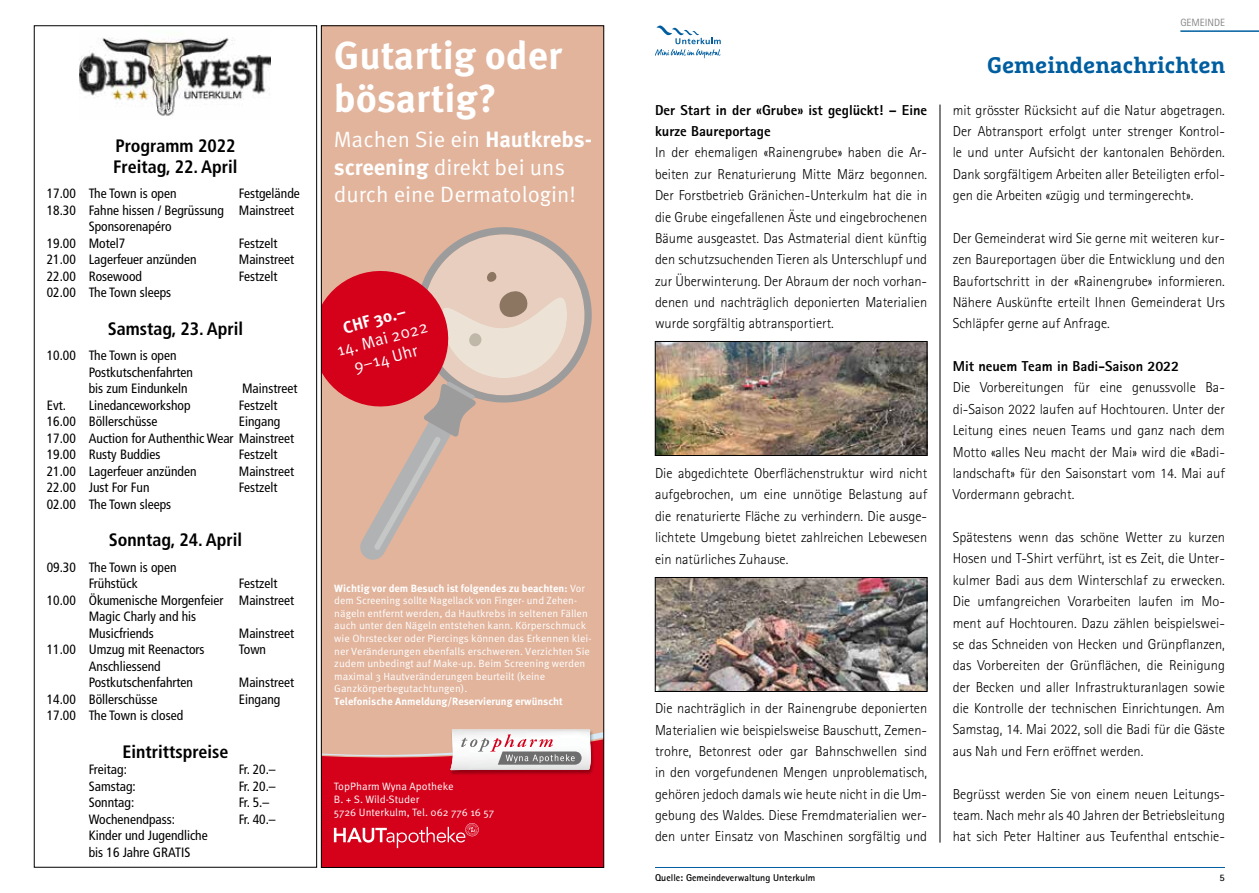
<style>
.page{position:relative;width:1259px;height:893px;background:#fff}
.page>*{position:absolute;margin:0;border:0;box-sizing:border-box;transform-origin:0 0}
.t1{font:700 39.15px "Meta Pro";color:#fff}
.t2{font:700 22.5px "Marselis Slab Pro";color:#005ea0}
.t3{font:22.2px/27.5px "Meta Pro Norm";color:#fff}
.t4{font:700 condensed 18px/21px "Frutiger LT Std";color:#000}
.t5{font:16.8px/20.1px "Meta Pro Norm";color:#fff;text-align:center}
.t6{font:700 16.8px "Meta Pro";color:#fff}
.t7{font:300 14.4px/21.3px "Rotis Sans Serif Std";color:#000;text-align:justify}
.t8{font:800 14.4px/21.3px "Rotis Sans Serif Std";color:#000}
.t9{font:condensed 13.5px/16.5px "Frutiger LT Std";color:#000}
.t10{font:10.65px/12.8px "Meta Pro Norm";color:#fff}
.t11{font:10.5px/12.6px "Meta Pro Norm";color:#fff}
.t12{font:700 10.5px "Meta Pro";color:#fff}
.t13{font:10.5px "Rotis Sans Serif Std";color:#868786}
.t14{font:700 9.9px "Rotis Sans Serif Std";color:#000}
.s1{font-family:"Meta Pro";font-weight:700}
.s2{font-family:"Meta Pro Norm";font-weight:400}
</style>
<div class="page">
<hr style="left:1180px;top:30px;width:79px;height:2px;background:#005ea0">
<hr style="left:655px;top:867px;width:570px;height:1px;background:#005ea0">
<svg style="left:655px;top:26px;width:66px;height:32px"></svg>
<hr style="left:939px;top:105px;width:1px;height:738px;background:#000">
<div style="left:321px;top:26px;width:283px;height:784px;background:#e2b49c"></div>
<svg style="left:323px;top:227px;width:269px;height:333px"></svg>
<svg style="left:323px;top:729px;width:282px;height:139px;background:#d53445"></svg>
<img style="left:79px;top:37px;width:191px;height:79px">
<img style="left:657px;top:343px;width:268px;height:111px">
<div style="left:655px;top:341px;width:272px;height:115px;border:1px solid #000"></div>
<img style="left:657px;top:579px;width:268px;height:111px">
<div style="left:655px;top:577px;width:272px;height:115px;border:1px solid #000"></div>
<p class="t4" style="left:113px;top:135px;width:126px">Programm 2022<br>Freitag, 22. April</p>
<p class="t9" style="left:47px;top:185px;width:131px">17.00 The Town is open</p>
<p class="t9" style="left:239px;top:185px;width:62px">Festgelände</p>
<p class="t9" style="left:47px;top:202px;width:249px">18.30 Fahne hissen / Begrüssung Mainstreet</p>
<p class="t9" style="left:89px;top:218px;width:84px">Sponsorenapéro</p>
<p class="t9" style="left:47px;top:235px;width:80px">19.00 Motel7</p>
<p class="t9" style="left:239px;top:235px;width:40px">Festzelt</p>
<p class="t9" style="left:47px;top:251px;width:151px">21.00 Lagerfeuer anzünden</p>
<p class="t9" style="left:239px;top:251px;width:57px">Mainstreet</p>
<p class="t9" style="left:47px;top:268px;width:97px">22.00 Rosewood</p>
<p class="t9" style="left:239px;top:268px;width:40px">Festzelt</p>
<p class="t9" style="left:47px;top:284px;width:126px">02.00 The Town sleeps</p>
<p class="t4" style="left:108px;top:318px;width:137px">Samstag, 23. April</p>
<p class="t9" style="left:89px;top:347px;width:106px;text-indent:-42px">10.00 The Town is open<br>Postkutschenfahrten bis zum Eindunkeln</p>
<p class="t9" style="left:242px;top:380px;width:57px">Mainstreet</p>
<p class="t9" style="left:47px;top:397px;width:21px">Evt.</p>
<p class="t9" style="left:89px;top:397px;width:103px">Linedanceworkshop</p>
<p class="t9" style="left:239px;top:397px;width:40px">Festzelt</p>
<p class="t9" style="left:47px;top:413px;width:112px">16.00 Böllerschüsse</p>
<p class="t9" style="left:47px;top:413px;width:249px;text-indent:192px">Eingang<br>17.00 Auction for Authenthic Wear Mainstreet<br>19.00 Rusty Buddies</p>
<p class="t9" style="left:239px;top:446px;width:40px">Festzelt</p>
<p class="t9" style="left:47px;top:463px;width:151px">21.00 Lagerfeuer anzünden</p>
<p class="t9" style="left:239px;top:463px;width:57px">Mainstreet</p>
<p class="t9" style="left:47px;top:479px;width:104px">22.00 Just For Fun</p>
<p class="t9" style="left:239px;top:479px;width:40px">Festzelt</p>
<p class="t9" style="left:47px;top:496px;width:126px">02.00 The Town sleeps</p>
<p class="t4" style="left:109px;top:529px;width:135px">Sonntag, 24. April</p>
<p class="t9" style="left:47px;top:559px;width:131px;text-align:center">09.30 The Town is open<br>Frühstück</p>
<p class="t9" style="left:239px;top:575px;width:40px">Festzelt</p>
<p class="t9" style="left:47px;top:592px;width:249px">10.00 Ökumenische Morgenfeier Mainstreet</p>
<p class="t9" style="left:89px;top:608px;width:109px">Magic Charly and his</p>
<p class="t9" style="left:89px;top:625px;width:66px">Musicfriends</p>
<p class="t9" style="left:239px;top:625px;width:57px">Mainstreet</p>
<p class="t9" style="left:47px;top:641px;width:159px">11.00 Umzug mit Reenactors</p>
<p class="t9" style="left:239px;top:641px;width:29px">Town</p>
<p class="t9" style="left:89px;top:658px;width:106px">Anschliessend<br>Postkutschenfahrten</p>
<p class="t9" style="left:239px;top:674px;width:57px">Mainstreet</p>
<p class="t9" style="left:47px;top:691px;width:112px">14.00 Böllerschüsse</p>
<p class="t9" style="left:239px;top:691px;width:43px">Eingang</p>
<p class="t9" style="left:47px;top:707px;width:138px">17.00 The Town is closed</p>
<p class="t4" style="left:122px;top:741px;width:108px">Eintrittspreise</p>
<p class="t9" style="left:89px;top:761px;width:40px">Freitag:</p>
<p class="t9" style="left:239px;top:761px;width:38px">Fr. 20.–</p>
<p class="t9" style="left:89px;top:778px;width:48px">Samstag:</p>
<p class="t9" style="left:239px;top:778px;width:38px">Fr. 20.–</p>
<p class="t9" style="left:89px;top:794px;width:47px">Sonntag:</p>
<p class="t9" style="left:239px;top:794px;width:32px">Fr. 5.–</p>
<p class="t9" style="left:89px;top:811px;width:88px">Wochenendpass:</p>
<p class="t9" style="left:239px;top:811px;width:38px">Fr. 40.–</p>
<p class="t9" style="left:89px;top:827px;width:120px">Kinder und Jugendliche bis 16 Jahre GRATIS</p>
<h1 class="t1" style="left:334px;top:25px;width:230px">Gutartig oder</h1>
<h1 class="t1" style="left:334px;top:68px;width:164px">bösartig?</h1>
<h3 class="t3" style="left:334px;top:124px;width:260px">Machen Sie ein <span class="s1">Hautkrebs&shy;screening</span> direkt bei uns durch eine Dermatologin!</h3>
<p class="t6" style="left:340px;top:315px;width:66px;rotate:-15deg">CHF 30.–</p>
<p class="t5" style="left:334px;top:340px;width:95px;rotate:-15deg">14. Mai 2022<br>9–14 Uhr</p>
<p class="t12" style="left:334px;top:580px;width:252px">Wichtig vor dem Besuch ist folgendes zu beachten: <span class="s2">Vor</span></p>
<p class="t11" style="left:334px;top:594px;width:259px">dem Screening sollte Nagellack von Finger- und Zehen&shy;nägeln entfernt werden, da Hautkrebs in seltenen Fällen auch unter den Nägeln entstehen kann. Körperschmuck wie Ohrstecker oder Piercings können das Erkennen klei&shy;ner Veränderungen ebenfalls erschweren. Verzichten Sie zudem unbedingt auf Make-up. Beim Screening werden maximal 3 Hautveränderungen beurteilt (keine Ganzkörperbegutachtungen).</p>
<p class="t12" style="left:334px;top:693px;width:230px">Telefonische Anmeldung/Reservierung erwünscht</p>
<p class="t10" style="left:334px;top:779px;width:162px">TopPharm Wyna Apotheke<br>B. + S. Wild-Studer<br>5726 Unterkulm, Tel. 062 776 16 57</p>
<p class="t13" style="left:1180px;top:16px;width:46px">GEMEINDE</p>
<p class="t8" style="left:655px;top:99px;width:274px">Der Start in der «Grube» ist geglückt! – Eine kurze Baureportage</p>
<p class="t7" style="left:655px;top:142px;width:274px">In der ehemaligen «Rainengrube» haben die Ar&shy;beiten zur Renaturierung Mitte März begonnen.<br>Der Forstbetrieb Gränichen-Unterkulm hat die in die Grube eingefallenen Äste und eingebrochenen Bäume ausgeastet. Das Astmaterial dient künftig den schutzsuchenden Tieren als Unterschlupf und zur Überwinterung. Der Abraum der noch vorhan&shy;denen und nachträglich deponierten Materialien wurde sorgfältig abtransportiert.</p>
<p class="t7" style="left:655px;top:463px;width:274px">Die abgedichtete Oberflächenstruktur wird nicht aufgebrochen, um eine unnötige Belastung auf die renaturierte Fläche zu verhindern. Die ausge&shy;lichtete Umgebung bietet zahlreichen Lebewesen ein natürliches Zuhause.</p>
<p class="t7" style="left:655px;top:698px;width:274px">Die nachträglich in der Rainengrube deponierten Materialien wie beispielsweise Bauschutt, Zemen&shy;trohre, Betonrest oder gar Bahnschwellen sind in den vorgefundenen Mengen unproblematisch, gehören jedoch damals wie heute nicht in die Um&shy;gebung des Waldes. Diese Fremdmaterialien wer&shy;den unter Einsatz von Maschinen sorgfältig und</p>
<h2 class="t2" style="left:987px;top:51px;width:240px">Gemeindenachrichten</h2>
<p class="t7" style="left:952px;top:99px;width:274px">mit grösster Rücksicht auf die Natur abgetragen.<br>Der Abtransport erfolgt unter strenger Kontrol&shy;le und unter Aufsicht der kantonalen Behörden.<br>Dank sorgfältigem Arbeiten aller Beteiligten erfol&shy;gen die Arbeiten «zügig und termingerecht».</p>
<p class="t7" style="left:952px;top:228px;width:274px">Der Gemeinderat wird Sie gerne mit weiteren kur&shy;zen Baureportagen über die Entwicklung und den Baufortschritt in der «Rainengrube» informieren.<br>Nähere Auskünfte erteilt Ihnen Gemeinderat Urs Schläpfer gerne auf Anfrage.</p>
<p class="t8" style="left:952px;top:355px;width:228px">Mit neuem Team in Badi-Saison 2022</p>
<p class="t7" style="left:952px;top:377px;width:274px">Die Vorbereitungen für eine genussvolle Ba&shy;di-Saison 2022 laufen auf Hochtouren. Unter der Leitung eines neuen Teams und ganz nach dem Motto «alles Neu macht der Mai» wird die «Badi&shy;landschaft» für den Saisonstart vom 14. Mai auf Vordermann gebracht.</p>
<p class="t7" style="left:952px;top:527px;width:274px">Spätestens wenn das schöne Wetter zu kurzen Hosen und T-Shirt verführt, ist es Zeit, die Unter&shy;kulmer Badi aus dem Winterschlaf zu erwecken.<br>Die umfangreichen Vorarbeiten laufen im Mo&shy;ment auf Hochtouren. Dazu zählen beispielswei&shy;se das Schneiden von Hecken und Grünpflanzen, das Vorbereiten der Grünflächen, die Reinigung der Becken und aller Infrastrukturanlagen sowie die Kontrolle der technischen Einrichtungen. Am Samstag, 14. Mai 2022, soll die Badi für die Gäste aus Nah und Fern eröffnet werden.</p>
<p class="t7" style="left:952px;top:783px;width:274px">Begrüsst werden Sie von einem neuen Leitungs&shy;team. Nach mehr als 40 Jahren der Betriebsleitung hat sich Peter Haltiner aus Teufenthal entschie-</p>
<p class="t14" style="left:655px;top:871px;width:162px">Quelle: Gemeindeverwaltung Unterkulm</p>
<p class="t14" style="left:1219px;top:871px;width:7px">5</p>
</div>
